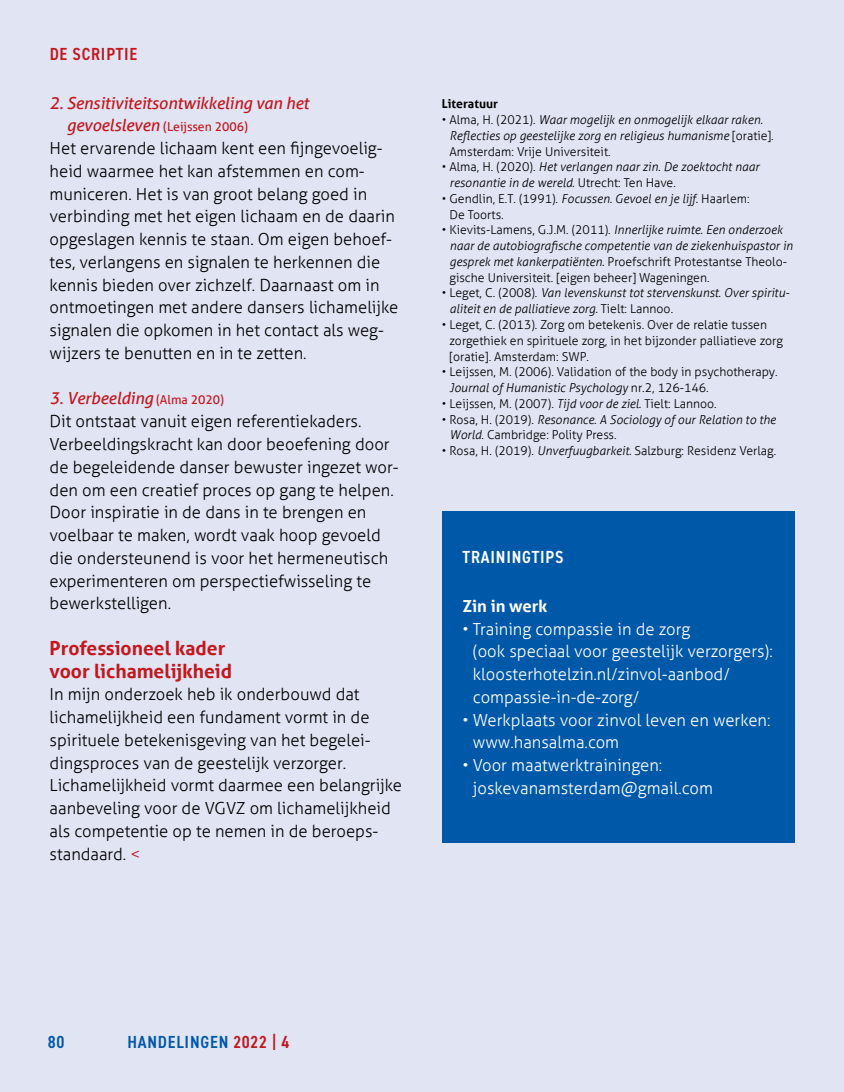
<style>
.page{position:relative;width:844px;height:1092px;background:#fff}
.page>*{position:absolute;margin:0;border:0;box-sizing:border-box;transform-origin:0 0}
.t1{font:700 19.25px/22.8px "Aller";color:#c4161c}
.t2{font:600 condensed 17.5px "DIN2014";letter-spacing:.045em;color:#0058a9}
.t3{font:600 condensed 17.5px "DIN2014";letter-spacing:.045em;color:#fff}
.t4{font:600 condensed 17.5px "DIN2014";letter-spacing:.045em;color:#c4161c}
.t5{font:300 16.62px/22.8px "Aller";color:#000}
.t6{font:300 16.62px/22.8px "Aller";color:#fff}
.t7{font:italic 16.62px "Aller";letter-spacing:-.01em;color:#c4161c}
.t8{font:700 16.62px "Aller";color:#fff}
.t9{font:italic 300 12.25px/15.8px "Aller";color:#000}
.t10{font:300 12.25px/15.8px "Aller";color:#000}
.t11{font:12.25px "Aller";color:#c4161c}
.t12{font:700 12.25px "Aller";color:#000}
.s1{font-style:italic;font-size:16.62px}
.s2{font-weight:400;font-style:italic;color:#c4161c}
.s3{font-weight:400;font-size:12.25px;color:#c4161c}
.s4{color:#c4161c}
.s5{font-style:normal}
.s6{font-style:italic}
</style>
<div class="page">
<div style="left:0;top:0;width:843px;height:1091px;background:#e1e4f3"></div>
<div style="left:441px;top:511px;width:353px;height:331px;background:#0058a9"></div>
<p class="t4" style="left:50px;top:42px;width:89px">DE SCRIPTIE</p>
<p class="t7" style="left:50px;top:92px;width:261px">2. Sensitiviteitsontwikkeling van het</p>
<p class="t11" style="left:67px;top:119px;width:183px"><span class="s1">gevoelsleven</span> (Leijssen 2006)</p>
<p class="t5" style="left:50px;top:137px;width:350px">Het ervarende lichaam kent een fijngevoelig&shy;heid waarmee het kan afstemmen en com&shy;municeren. Het is van groot belang goed in verbinding met het eigen lichaam en de daarin opgeslagen kennis te staan. Om eigen behoef&shy;tes, verlangens en signalen te herkennen die kennis bieden over zichzelf. Daarnaast om in ontmoetingen met andere dansers lichamelijke signalen die opkomen in het contact als weg&shy;wijzers te benutten en in te zetten.</p>
<p class="t5" style="left:50px;top:387px;width:350px"><span class="s2">3. Verbeelding</span> <span class="s3">(Alma 2020)<br></span>Dit ontstaat vanuit eigen referentiekaders.<br>Verbeeldingskracht kan door beoefening door de begeleidende danser bewuster ingezet wor&shy;den om een creatief proces op gang te helpen.<br>Door inspiratie in de dans in te brengen en voelbaar te maken, wordt vaak hoop gevoeld die ondersteunend is voor het hermeneutisch experimenteren om perspectiefwisseling te bewerkstelligen.</p>
<p class="t1" style="left:50px;top:636px;width:184px">Professioneel kader voor lichamelijkheid</p>
<p class="t5" style="left:50px;top:683px;width:354px">In mijn onderzoek heb ik onderbouwd dat lichamelijkheid een fundament vormt in de spirituele betekenisgeving van het begelei&shy;dingsproces van de geestelijk verzorger.<br>Lichamelijkheid vormt daarmee een belangrijke aanbeveling voor de VGVZ om lichamelijkheid als competentie op te nemen in de beroeps&shy;standaard. <span class="s4">&lt;</span></p>
<p class="t12" style="left:441px;top:96px;width:58px">Literatuur</p>
<p class="t9" style="left:449px;top:112px;width:326px;text-indent:-8px"><span class="s5">• Alma, H. (2021).</span> Waar mogelijk en onmogelijk elkaar raken.<br>Reflecties op geestelijke zorg en religieus humanisme <span class="s5">[oratie].<br>Amsterdam: Vrije Universiteit.</span></p>
<p class="t9" style="left:449px;top:159px;width:311px;text-indent:-8px"><span class="s5">• Alma, H. (2020).</span> Het verlangen naar zin. De zoektocht naar resonantie in de wereld. <span class="s5">Utrecht: Ten Have.</span></p>
<p class="t10" style="left:449px;top:191px;width:301px;text-indent:-8px">• Gendlin, E.T. (1991). <span class="s6">Focussen. Gevoel en je lijf.</span> Haarlem:<br>De Toorts.</p>
<p class="t9" style="left:449px;top:222px;width:345px;text-indent:-8px"><span class="s5">• Kievits-Lamens, G.J.M. (2011).</span> Innerlijke ruimte. Een onderzoek naar de autobiografische competentie van de ziekenhuispastor in gesprek met kankerpatiënten. <span class="s5">Proefschrift Protestantse Theolo&shy;gische Universiteit. [eigen beheer] Wageningen.</span></p>
<p class="t9" style="left:449px;top:285px;width:341px;text-indent:-8px"><span class="s5">• Leget, C. (2008).</span> Van levenskunst tot stervenskunst. Over spiritu&shy;aliteit en de palliatieve zorg. <span class="s5">Tielt: Lannoo.</span></p>
<p class="t10" style="left:449px;top:317px;width:335px;text-indent:-8px">• Leget, C. (2013). Zorg om betekenis. Over de relatie tussen zorgethiek en spirituele zorg, in het bijzonder palliatieve zorg [oratie]. Amsterdam: SWP.</p>
<p class="t10" style="left:449px;top:364px;width:329px;text-indent:-8px">• Leijssen, M. (2006). Validation of the body in psychotherapy.<br><span class="s6">Journal of Humanistic Psychology</span> nr.2, 126-146.</p>
<p class="t10" style="left:441px;top:395px;width:276px">• Leijssen, M. (2007). <span class="s6">Tijd voor de ziel.</span> Tielt: Lannoo.</p>
<p class="t9" style="left:449px;top:411px;width:328px;text-indent:-8px"><span class="s5">• Rosa, H. (2019).</span> Resonance. A Sociology of our Relation to the<br>World<span class="s5">. Cambridge: Polity Press.</span></p>
<p class="t10" style="left:441px;top:443px;width:336px">• Rosa, H. (2019). <span class="s6">Unverfuugbarkeit.</span> Salzburg: Residenz Verlag.</p>
<p class="t3" style="left:462px;top:545px;width:102px">TRAININGTIPS</p>
<p class="t8" style="left:462px;top:595px;width:86px">Zin in werk</p>
<p class="t6" style="left:473px;top:617px;width:301px;text-indent:-10px">• Training compassie in de zorg<br>(ook speciaal voor geestelijk verzorgers): kloosterhotelzin.nl/zinvol-aanbod/ compassie-in-de-zorg/</p>
<p class="t6" style="left:473px;top:708px;width:299px;text-indent:-10px">• Werkplaats voor zinvol leven en werken: www.hansalma.com</p>
<p class="t6" style="left:473px;top:753px;width:241px;text-indent:-10px">• Voor maatwerktrainingen: joskevanamsterdam@gmail.com</p>
<p class="t2" style="left:48px;top:1030px;width:18px">80</p>
<p class="t2" style="left:127px;top:1030px;width:163px">HANDELINGEN <span class="s4">2022 | 4</span></p>
</div>
